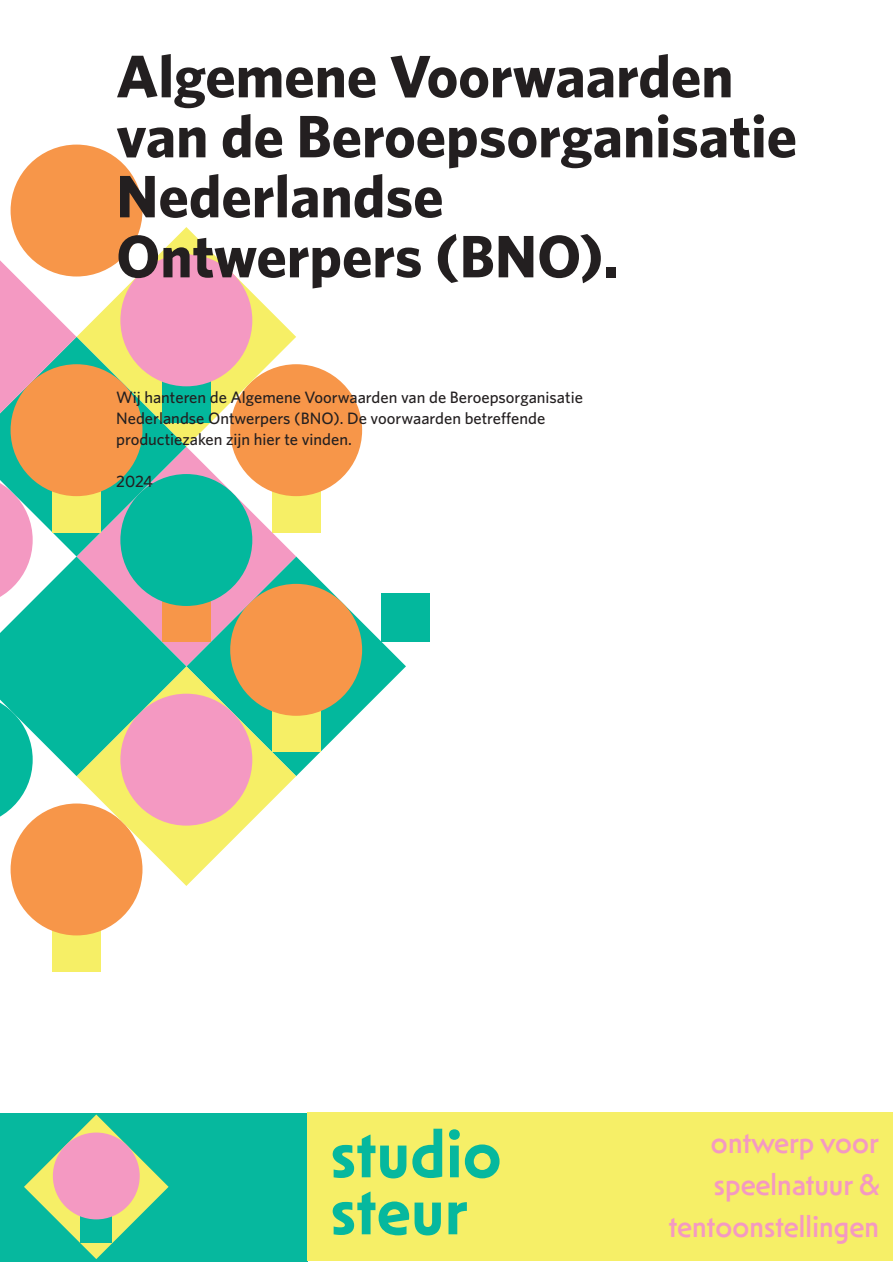
<style>
.page{position:relative;width:893px;height:1263px;background:#fff}
.page>*{position:absolute;margin:0;border:0;box-sizing:border-box;transform-origin:0 0}
.t1{font:600 67.5px/57px "Mendl Sans Trial Dawn";letter-spacing:.005em;color:#06b89e}
.t2{font:700 60px/60px "Whitney";color:#231f20}
.t3{font:500 30px/42px "Mendl Sans Trial Dawn";color:#f499c2;text-align:right}
.t4{font:500 16.5px/21px "Whitney";color:#231f20}
</style>
<div class="page">
<div style="left:382px;top:594px;width:48px;height:48px;background:#03b89d"></div>
<svg style="left:296px;top:556px;width:110px;height:220px"></svg>
<div style="left:272px;top:703px;width:48px;height:49px;background:#f6ef66"></div>
<div style="left:230px;top:584px;width:132px;height:132px;background:#f79649;border-radius:50%"></div>
<div style="left:272px;top:484px;width:48px;height:48px;background:#f6ef66"></div>
<div style="left:230px;top:364px;width:132px;height:132px;background:#f79649;border-radius:50%"></div>
<svg style="left:186px;top:447px;width:110px;height:219px"></svg>
<div style="left:162px;top:594px;width:49px;height:48px;background:#f79649"></div>
<div style="left:120px;top:474px;width:132px;height:132px;background:#03b89d;border-radius:50%"></div>
<svg style="left:186px;top:227px;width:110px;height:220px"></svg>
<div style="left:162px;top:374px;width:49px;height:48px;background:#03b89d"></div>
<div style="left:120px;top:254px;width:132px;height:132px;background:#f499c2;border-radius:50%"></div>
<div style="left:52px;top:923px;width:49px;height:48px;background:#f6ef66"></div>
<div style="left:11px;top:803px;width:131px;height:132px;background:#f79649;border-radius:50%"></div>
<div style="left:11px;top:145px;width:131px;height:131px;background:#f79649;border-radius:50%"></div>
<svg style="left:126px;top:666px;width:170px;height:220px"></svg>
<div style="left:120px;top:694px;width:132px;height:132px;background:#f499c2;border-radius:50%"></div>
<svg style="left:0;top:227px;width:186px;height:599px"></svg>
<div style="left:0;top:1113px;width:308px;height:149px;background:#06b89e"></div>
<div style="left:308px;top:1113px;width:585px;height:148px;background:#f6ef67"></div>
<svg style="left:24px;top:1114px;width:145px;height:145px"></svg>
<div style="left:80px;top:1211px;width:32px;height:32px;background:#06b89e"></div>
<div style="left:53px;top:1132px;width:87px;height:87px;background:#f499c2;border-radius:50%"></div>
<h2 class="t2" style="left:116px;top:45px;width:682px">Algemene Voorwaarden van de Beroepsorganisatie<br>Nederlandse<br>Ontwerpers (BNO).</h2>
<p class="t4" style="left:116px;top:387px;width:468px">Wij hanteren de Algemene Voorwaarden van de Beroepsorganisatie<br>Nederlandse Ontwerpers (BNO). De voorwaarden betreffende productiezaken zijn hier te vinden.</p>
<p class="t4" style="left:116px;top:471px;width:38px">2024</p>
<h1 class="t1" style="left:330px;top:1125px;width:173px">studio steur</h1>
<h3 class="t3" style="left:669px;top:1121px;width:212px">ontwerp voor speelnatuur &amp; tentoonstellingen</h3>
</div>
